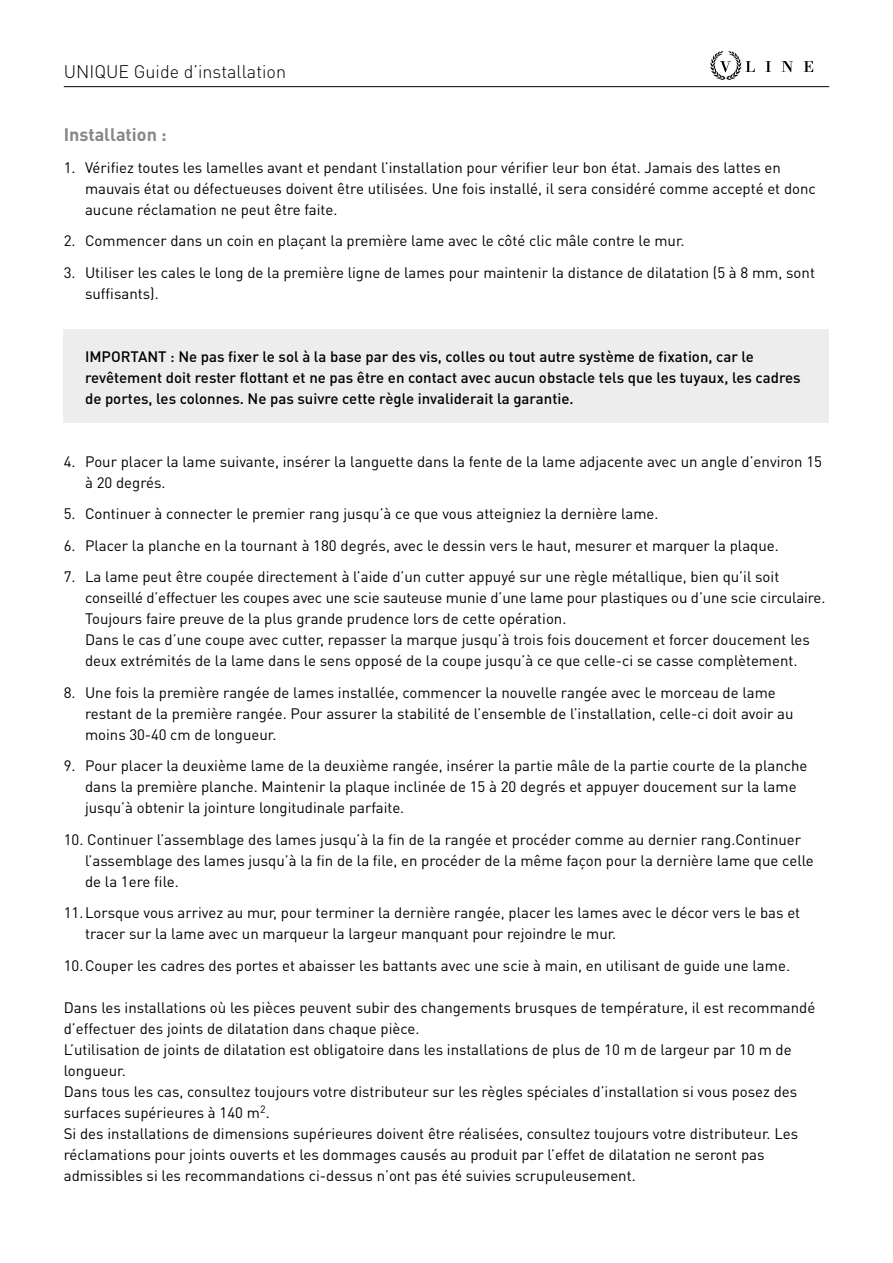
<style>
.page{position:relative;width:893px;height:1263px;background:#fff}
.page>*{position:absolute;margin:0;border:0;box-sizing:border-box;transform-origin:0 0}
.t1{font:300 18px "DIN Pro";color:#000}
.t2{font:700 18px "DIN Pro";color:#878787}
.t3{font:15px/21px "DIN Pro";color:#000}
.t4{font:500 15px/21px "DIN Pro";color:#000}
</style>
<div class="page">
<div style="left:64px;top:330px;width:765px;height:93px;background:#ededed"></div>
<hr style="left:64px;top:86px;width:765px;height:1px;background:#000">
<svg style="left:766px;top:61px;width:5px;height:11px"></svg>
<svg style="left:782px;top:61px;width:11px;height:11px"></svg>
<svg style="left:804px;top:61px;width:9px;height:11px"></svg>
<svg style="left:710px;top:51px;width:45px;height:29px"></svg>
<p class="t1" style="left:64px;top:59px;width:224px">UNIQUE Guide d’installation</p>
<p class="t2" style="left:64px;top:123px;width:104px">Installation :</p>
<p class="t3" style="left:85px;top:156px;width:732px;text-indent:-21px">1. Vérifiez toutes les lamelles avant et pendant l’installation pour vérifier leur bon état. Jamais des lattes en mauvais état ou défectueuses doivent être utilisées. Une fois installé, il sera considéré comme accepté et donc aucune réclamation ne peut être faite.</p>
<p class="t3" style="left:64px;top:230px;width:622px">2. Commencer dans un coin en plaçant la première lame avec le côté clic mâle contre le mur.</p>
<p class="t3" style="left:85px;top:261px;width:731px;text-indent:-21px">3. Utiliser les cales le long de la première ligne de lames pour maintenir la distance de dilatation (5 à 8 mm, sont suffisants).</p>
<p class="t4" style="left:85px;top:345px;width:717px">IMPORTANT : Ne pas fixer le sol à la base par des vis, colles ou tout autre système de fixation, car le revêtement doit rester flottant et ne pas être en contact avec aucun obstacle tels que les tuyaux, les cadres de portes, les colonnes. Ne pas suivre cette règle invaliderait la garantie.</p>
<p class="t3" style="left:85px;top:450px;width:738px;text-indent:-21px">4. Pour placer la lame suivante, insérer la languette dans la fente de la lame adjacente avec un angle d’environ 15 à 20 degrés.</p>
<p class="t3" style="left:64px;top:503px;width:596px">5. Continuer à connecter le premier rang jusqu’à ce que vous atteigniez la dernière lame.</p>
<p class="t3" style="left:64px;top:534px;width:717px">6. Placer la planche en la tournant à 180 degrés, avec le dessin vers le haut, mesurer et marquer la plaque.</p>
<p class="t3" style="left:85px;top:566px;width:742px;text-indent:-21px">7. La lame peut être coupée directement à l’aide d’un cutter appuyé sur une règle métallique, bien qu’il soit conseillé d’effectuer les coupes avec une scie sauteuse munie d’une lame pour plastiques ou d’une scie circulaire.<br>Toujours faire preuve de la plus grande prudence lors de cette opération.<br>Dans le cas d’une coupe avec cutter, repasser la marque jusqu’à trois fois doucement et forcer doucement les deux extrémités de la lame dans le sens opposé de la coupe jusqu’à ce que celle-ci se casse complètement.</p>
<p class="t3" style="left:85px;top:681px;width:710px;text-indent:-21px">8. Une fois la première rangée de lames installée, commencer la nouvelle rangée avec le morceau de lame restant de la première rangée. Pour assurer la stabilité de l’ensemble de l’installation, celle-ci doit avoir au moins 30-40 cm de longueur.</p>
<p class="t3" style="left:85px;top:755px;width:724px;text-indent:-21px">9. Pour placer la deuxième lame de la deuxième rangée, insérer la partie mâle de la partie courte de la planche dans la première planche. Maintenir la plaque inclinée de 15 à 20 degrés et appuyer doucement sur la lame jusqu’à obtenir la jointure longitudinale parfaite.</p>
<p class="t3" style="left:85px;top:828px;width:730px;text-indent:-21px">10. Continuer l’assemblage des lames jusqu’à la fin de la rangée et procéder comme au dernier rang.Continuer l’assemblage des lames jusqu’à la fin de la file, en procéder de la même façon pour la dernière lame que celle de la 1ere file.</p>
<p class="t3" style="left:85px;top:902px;width:717px;text-indent:-21px">11.Lorsque vous arrivez au mur, pour terminer la dernière rangée, placer les lames avec le décor vers le bas et tracer sur la lame avec un marqueur la largeur manquant pour rejoindre le mur.</p>
<p class="t3" style="left:64px;top:954px;width:728px">10.Couper les cadres des portes et abaisser les battants avec une scie à main, en utilisant de guide une lame.</p>
<p class="t3" style="left:64px;top:996px;width:753px">Dans les installations où les pièces peuvent subir des changements brusques de température, il est recommandé d’effectuer des joints de dilatation dans chaque pièce.<br>L’utilisation de joints de dilatation est obligatoire dans les installations de plus de 10 m de largeur par 10 m de longueur.<br>Dans tous les cas, consultez toujours votre distributeur sur les règles spéciales d’installation si vous posez des surfaces supérieures à 140 m<sup>2</sup>.<br>Si des installations de dimensions supérieures doivent être réalisées, consultez toujours votre distributeur. Les réclamations pour joints ouverts et les dommages causés au produit par l’effet de dilatation ne seront pas admissibles si les recommandations ci-dessus n’ont pas été suivies scrupuleusement.</p>
</div>
